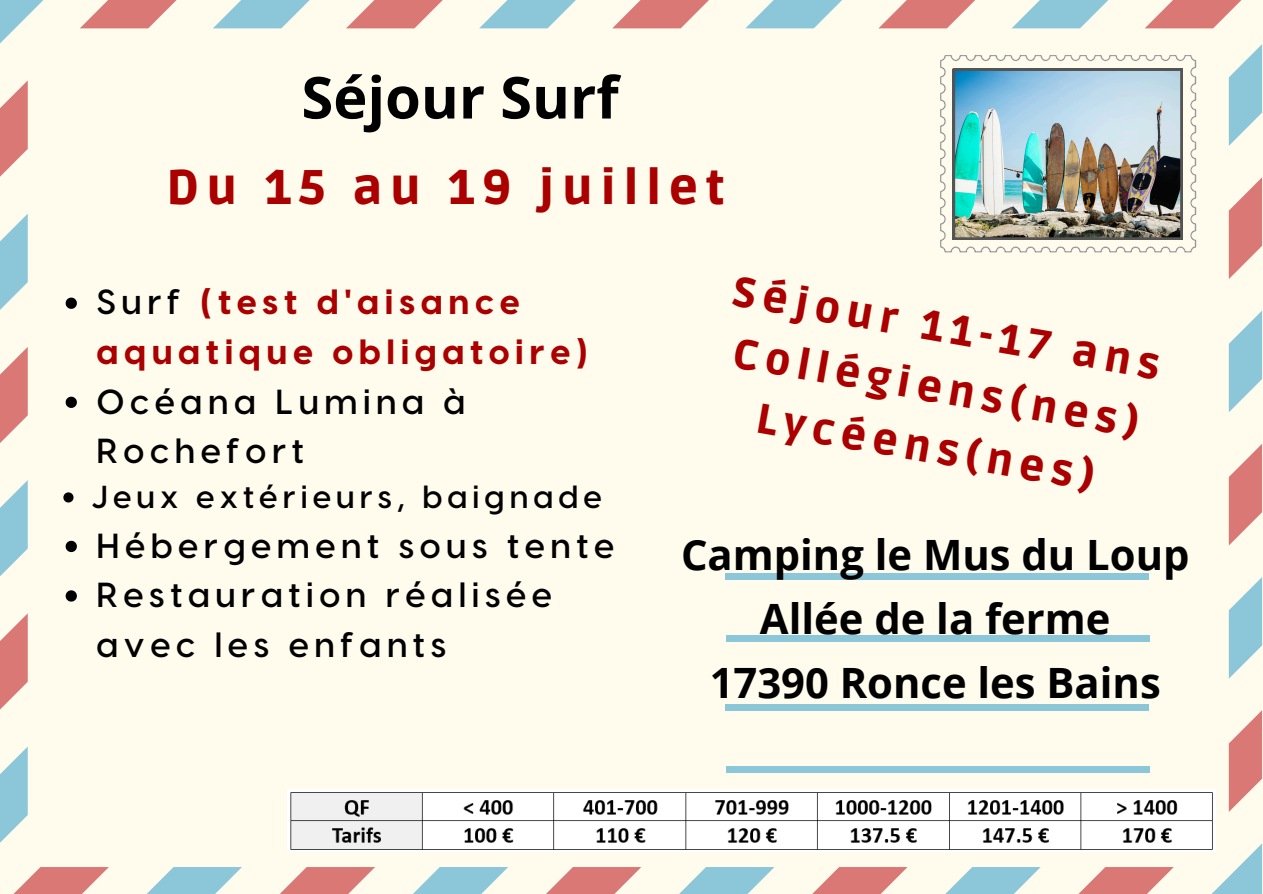
<style>
.page{position:relative;width:1263px;height:894px;background:#fff}
.page>*{position:absolute;margin:0;border:0;box-sizing:border-box;transform-origin:0 0}
.t1{font:700 57.75px "Open Sans";color:#000}
.t2{font:900 48.3px "Ruda";letter-spacing:.16em;color:#a00}
.t3{font:900 41.85px/60.3px "Ruda";color:#a00;text-align:center}
.t4{font:700 41.7px/64.2px "Open Sans";color:#000;text-align:center}
.t5{font:600 34.8px/49.5px "Visby CF";letter-spacing:.16em;color:#000}
.t6{font:800 34.8px/49.5px "Visby CF";letter-spacing:.16em;color:#a00}
.t7{font:600 31.8px "Visby CF";letter-spacing:.16em;color:#000}
.s1{font-weight:600;color:#000}
</style>
<div class="page">
<div style="left:0;top:0;width:1263px;height:893px;background:#fffced"></div>
<svg style="left:0;top:0;width:44px;height:44px"></svg>
<svg style="left:80px;top:0;width:97px;height:28px"></svg>
<svg style="left:0;top:80px;width:28px;height:97px"></svg>
<svg style="left:213px;top:0;width:97px;height:28px"></svg>
<svg style="left:0;top:214px;width:28px;height:96px"></svg>
<svg style="left:346px;top:0;width:97px;height:28px"></svg>
<svg style="left:0;top:347px;width:28px;height:96px"></svg>
<svg style="left:0;top:480px;width:28px;height:96px"></svg>
<svg style="left:479px;top:0;width:97px;height:28px"></svg>
<svg style="left:0;top:613px;width:28px;height:97px"></svg>
<svg style="left:613px;top:0;width:96px;height:28px"></svg>
<svg style="left:0;top:746px;width:28px;height:97px"></svg>
<svg style="left:746px;top:0;width:96px;height:28px"></svg>
<svg style="left:879px;top:0;width:96px;height:28px"></svg>
<svg style="left:14px;top:867px;width:95px;height:26px"></svg>
<svg style="left:148px;top:867px;width:94px;height:26px"></svg>
<svg style="left:1012px;top:0;width:96px;height:28px"></svg>
<svg style="left:281px;top:867px;width:94px;height:26px"></svg>
<svg style="left:1145px;top:0;width:97px;height:28px"></svg>
<svg style="left:1229px;top:44px;width:33px;height:102px"></svg>
<svg style="left:414px;top:867px;width:94px;height:26px"></svg>
<svg style="left:547px;top:867px;width:94px;height:26px"></svg>
<svg style="left:1229px;top:177px;width:33px;height:102px"></svg>
<svg style="left:680px;top:867px;width:94px;height:26px"></svg>
<svg style="left:1229px;top:311px;width:33px;height:101px"></svg>
<svg style="left:813px;top:867px;width:94px;height:26px"></svg>
<svg style="left:1229px;top:444px;width:33px;height:101px"></svg>
<svg style="left:1229px;top:577px;width:33px;height:101px"></svg>
<svg style="left:946px;top:867px;width:95px;height:26px"></svg>
<svg style="left:1079px;top:867px;width:95px;height:26px"></svg>
<svg style="left:1229px;top:710px;width:33px;height:101px"></svg>
<svg style="left:1208px;top:843px;width:54px;height:50px"></svg>
<div style="left:726px;top:703px;width:423px;height:7px;background:#8cc6d9"></div>
<div style="left:726px;top:766px;width:423px;height:6px;background:#8cc6d9"></div>
<div style="left:726px;top:573px;width:423px;height:6px;background:#8cc6d9"></div>
<div style="left:726px;top:635px;width:423px;height:6px;background:#8cc6d9"></div>
<img style="left:940px;top:55px;width:257px;height:198px">
<img style="left:287px;top:789px;width:929px;height:62px">
<img style="left:953px;top:69px;width:229px;height:170px">
<svg style="left:66px;top:297px;width:11px;height:12px"></svg>
<svg style="left:66px;top:396px;width:11px;height:12px"></svg>
<svg style="left:63px;top:492px;width:11px;height:10px"></svg>
<svg style="left:66px;top:540px;width:11px;height:12px"></svg>
<svg style="left:66px;top:590px;width:11px;height:11px"></svg>
<p class="t1" style="left:301px;top:57px;width:319px">Séjour Surf</p>
<p class="t2" style="left:167px;top:159px;width:560px">Du 15 au 19 juillet</p>
<h2 class="t6" style="left:97px;top:275px;width:493px"><span class="s1">Surf</span> (test d'aisance aquatique obligatoire)</h2>
<p class="t5" style="left:97px;top:374px;width:370px">Océana Lumina à<br>Rochefort</p>
<p class="t7" style="left:91px;top:476px;width:512px">Jeux extérieurs, baignade</p>
<p class="t5" style="left:97px;top:518px;width:519px">Hébergement sous tente</p>
<p class="t5" style="left:97px;top:568px;width:457px">Restauration réalisée avec les enfants</p>
<p class="t3" style="left:738px;top:262px;width:435px;rotate:10deg">Séjour 11-17 ans<br>Collégiens(nes)<br>Lycéens(nes)</p>
<h3 class="t4" style="left:681px;top:521px;width:510px">Camping le Mus du Loup<br>Allée de la ferme<br>17390 Ronce les Bains</h3>
</div>
